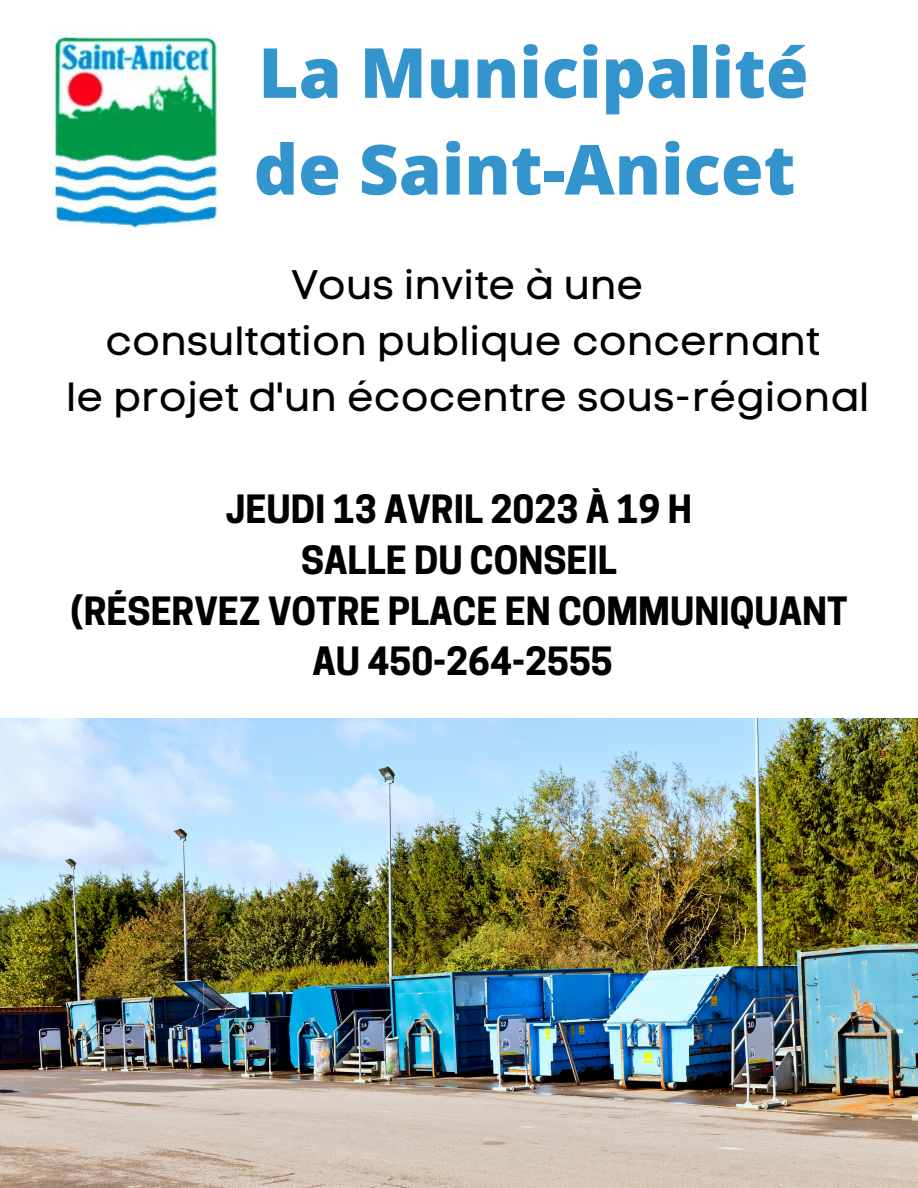
<style>
.page{position:relative;width:918px;height:1188px;background:#fff}
.page>*{position:absolute;margin:0;border:0;box-sizing:border-box;transform-origin:0 0}
.t1{font:800 69.15px/96.8px "Open Sans";color:#3494cd}
.t2{font:40.8px/56.2px "Code Pro Normal LC";color:#000;text-align:center}
.t3{font:700 36.6px/50.7px "Cooper Hewitt";color:#000;text-align:center}
</style>
<div class="page">
<img style="left:50px;top:35px;width:169px;height:193px">
<img style="left:0;top:719px;width:918px;height:469px">
<h1 class="t1" style="left:254px;top:23px;width:556px">La Municipalité de Saint-Anicet</h1>
<p class="t2" style="left:66px;top:256px;width:804px">Vous invite à une<br>consultation publique concernant<br>le projet d'un écocentre sous-régional</p>
<p class="t3" style="left:70px;top:489px;width:779px">JEUDI 13 AVRIL 2023 À 19 H<br>SALLE DU CONSEIL<br>(RÉSERVEZ VOTRE PLACE EN COMMUNIQUANT<br>AU 450-264-2555</p>
</div>
